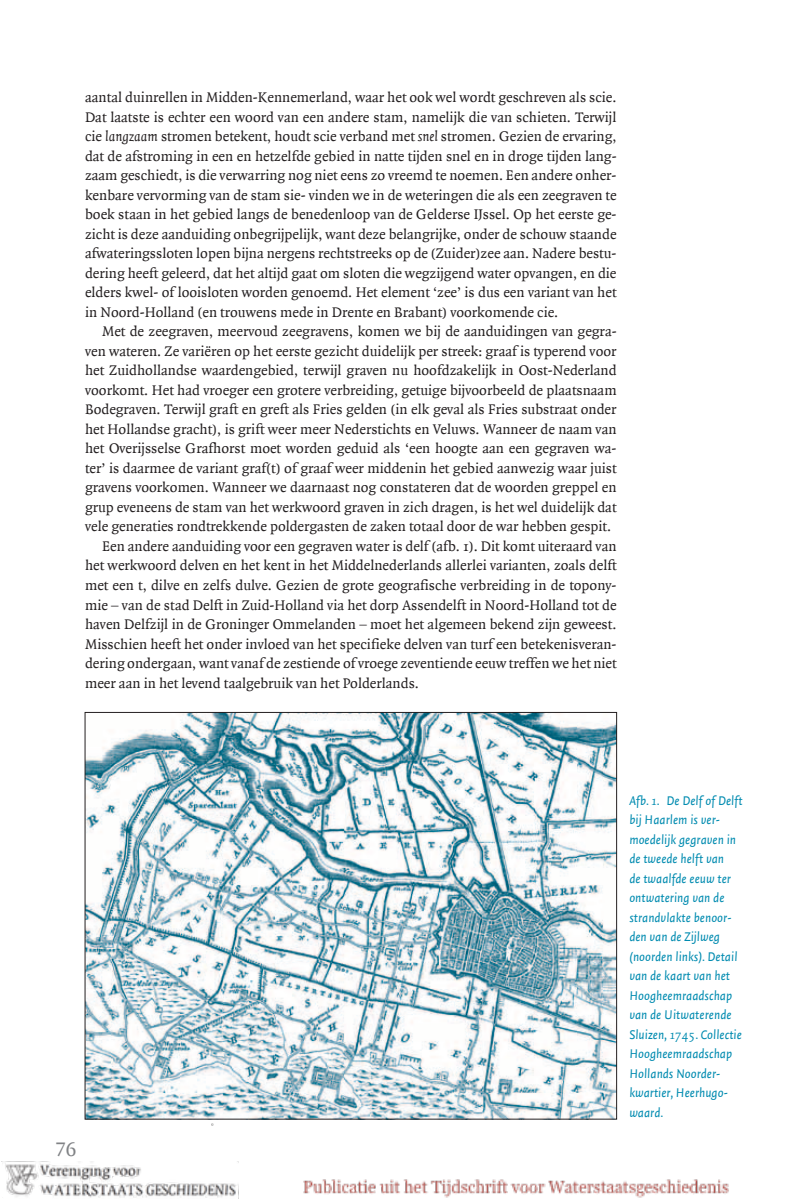
<style>
.page{position:relative;width:808px;height:1200px;background:#fff}
.page>*{position:absolute;margin:0;border:0;box-sizing:border-box;transform-origin:0 0}
.t1{font:21px "Quadraat Offc";color:#808285}
.t2{font:15px/19.5px "Quadraat Offc";color:#231f20;text-align:justify}
.t3{font:italic 13.5px/19.5px "Quadraat Sans Offc";color:#008bb0}
.s1{font-style:italic}
.s2{font-family:"Quadraat Sc Offc"}
</style>
<div class="page">
<img style="left:2px;top:711px;width:727px;height:486px">
<p class="t2" style="left:85px;top:88px;width:533px">aantal duinrellen in Midden-Kennemerland, waar het ook wel wordt geschreven als scie.<br>Dat laatste is echter een woord van een andere stam, namelijk die van schieten. Terwijl cie <span class="s1">langzaam</span> stromen betekent, houdt scie verband met <span class="s1">snel</span> stromen. Gezien de ervaring, dat de afstroming in een en hetzelfde gebied in natte tijden snel en in droge tijden lang&shy;zaam geschiedt, is die verwarring nog niet eens zo vreemd te noemen. Een andere onher&shy;kenbare vervorming van de stam sie- vinden we in de weteringen die als een zeegraven te boek staan in het gebied langs de benedenloop van de Gelderse IJssel. Op het eerste ge&shy;zicht is deze aanduiding onbegrijpelijk, want deze belangrijke, onder de schouw staande afwateringssloten lopen bijna nergens rechtstreeks op de (Zuider)zee aan. Nadere bestu&shy;dering heeft geleerd, dat het altijd gaat om sloten die wegzijgend water opvangen, en die elders kwel- of looisloten worden genoemd. Het element ‘zee’ is dus een variant van het in Noord-Holland (en trouwens mede in Drente en Brabant) voorkomende cie.</p>
<p class="t2" style="left:102px;top:322px;width:516px">Met de zeegraven, meervoud zeegravens, komen we bij de aanduidingen van gegra-</p>
<p class="t2" style="left:85px;top:341px;width:533px">ven wateren. Ze variëren op het eerste gezicht duidelijk per streek: graaf is typerend voor</p>
<p class="t2" style="left:85px;top:361px;width:533px">het Zuidhollandse waardengebied, terwijl graven nu hoofdzakelijk in Oost-Nederland</p>
<p class="t2" style="left:85px;top:380px;width:533px">voorkomt. Het had vroeger een grotere verbreiding, getuige bijvoorbeeld de plaatsnaam</p>
<p class="t2" style="left:85px;top:400px;width:533px">Bodegraven. Terwijl graft en greft als Fries gelden (in elk geval als Fries substraat onder</p>
<p class="t2" style="left:85px;top:419px;width:533px">het Hollandse gracht), is grift weer meer Nederstichts en Veluws. Wanneer de naam van</p>
<p class="t2" style="left:85px;top:439px;width:533px">het Overijsselse Grafhorst moet worden geduid als ‘een hoogte aan een gegraven wa-</p>
<p class="t2" style="left:85px;top:458px;width:533px">ter’ is daarmee de variant graf(t) of graaf weer middenin het gebied aanwezig waar juist</p>
<p class="t2" style="left:85px;top:478px;width:533px">gravens voorkomen. Wanneer we daarnaast nog constateren dat de woorden greppel en</p>
<p class="t2" style="left:85px;top:497px;width:533px">grup eveneens de stam van het werkwoord graven in zich dragen, is het wel duidelijk dat</p>
<p class="t2" style="left:85px;top:517px;width:528px">vele generaties rondtrekkende poldergasten de zaken totaal door de war hebben gespit.</p>
<p class="t2" style="left:102px;top:536px;width:516px">Een andere aanduiding voor een gegraven water is delf (afb. <span class="s2">1</span>). Dit komt uiteraard van</p>
<p class="t2" style="left:85px;top:556px;width:533px">het werkwoord delven en het kent in het Middelnederlands allerlei varianten, zoals delft</p>
<p class="t2" style="left:85px;top:575px;width:533px">met een t, dilve en zelfs dulve. Gezien de grote geografische verbreiding in de topony-</p>
<p class="t2" style="left:85px;top:595px;width:533px">mie – van de stad Delft in Zuid-Holland via het dorp Assendelft in Noord-Holland tot de</p>
<p class="t2" style="left:85px;top:614px;width:533px">haven Delfzijl in de Groninger Ommelanden – moet het algemeen bekend zijn geweest.</p>
<p class="t2" style="left:85px;top:634px;width:533px">Misschien heeft het onder invloed van het specifieke delven van turf een betekenisveran-</p>
<p class="t2" style="left:85px;top:653px;width:533px">dering ondergaan, want vanaf de zestiende of vroege zeventiende eeuw treffen we het niet</p>
<p class="t2" style="left:85px;top:673px;width:336px">meer aan in het levend taalgebruik van het Polderlands.</p>
<h1 class="t1" style="left:55px;top:1137px;width:23px">76</h1>
<p class="t3" style="left:629px;top:791px;width:115px">Afb. <span class="s2">1</span>. De Delf of Delft bij Haarlem is ver&shy;moedelijk gegraven in de tweede helft van<br>de twaalfde eeuw ter ontwatering van de strandvlakte benoor&shy;den van de Zijlweg (noorden links). Detail van de kaart van het<br>Hoogheemraadschap van de Uitwaterende<br>Sluizen, <span class="s2">1745</span>. Collectie<br>Hoogheemraadschap<br>Hollands Noorder&shy;kwartier, Heerhugo&shy;waard.</p>
</div>
